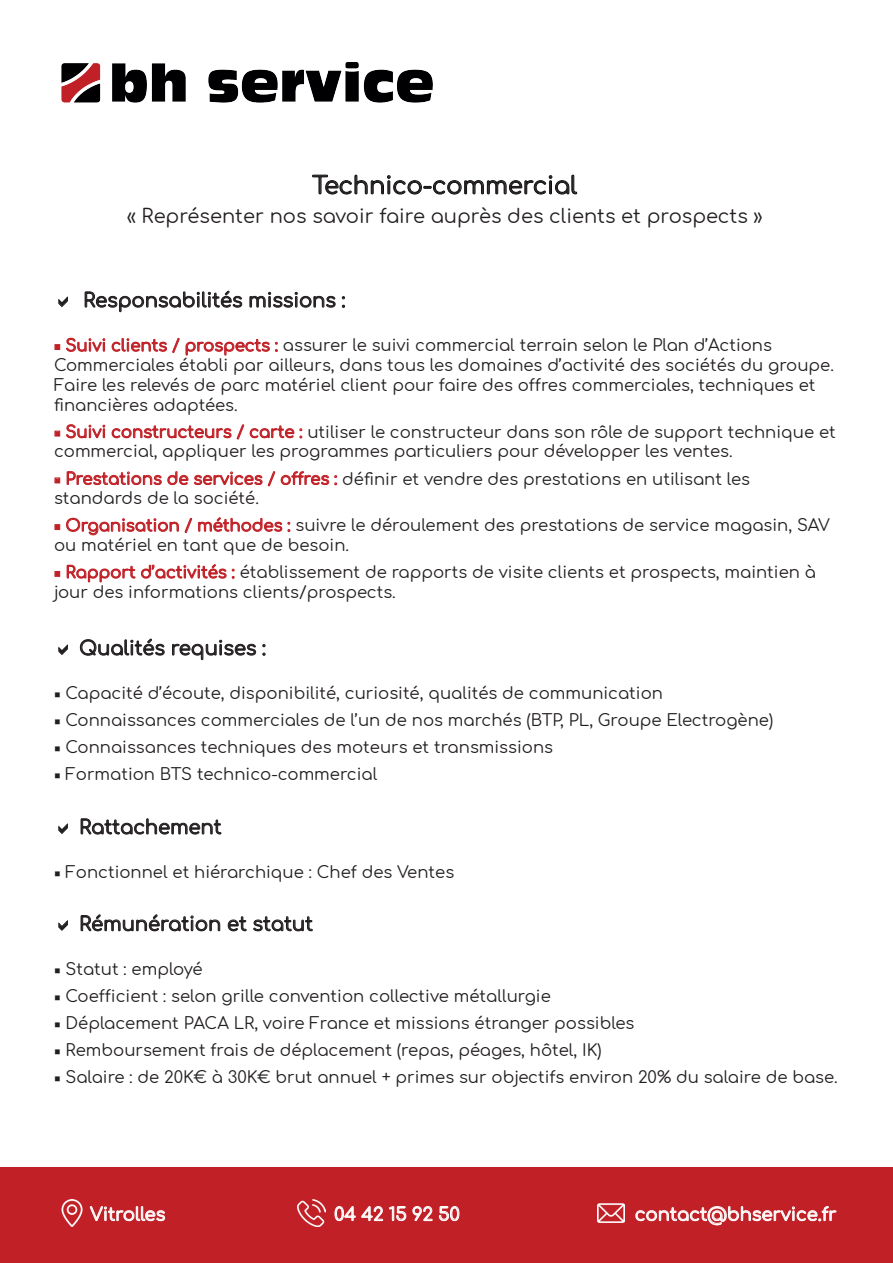
<style>
.page{position:relative;width:893px;height:1263px;background:#fff}
.page>*{position:absolute;margin:0;border:0;box-sizing:border-box;transform-origin:0 0}
.t1{font:24px "Comfortaa";color:#231f20}
.t2{font:19.5px "Comfortaa";color:#231f20}
.t3{font:18px "Comfortaa";color:#fff}
.t4{font:16.5px/19.8px "Comfortaa";color:#231f20}
.s1{font-family:"Minion Pro";color:#c12026}
.s2{color:#c12026}
.s3{font-family:"Minion Pro"}
</style>
<div class="page">
<img style="left:61px;top:62px;width:372px;height:41px">
<svg style="left:312px;top:174px;width:266px;height:21px"></svg>
<svg style="left:84px;top:290px;width:159px;height:23px"></svg>
<svg style="left:249px;top:291px;width:97px;height:17px"></svg>
<svg style="left:55px;top:344px;width:5px;height:6px"></svg>
<svg style="left:66px;top:337px;width:212px;height:19px"></svg>
<svg style="left:55px;top:431px;width:5px;height:5px"></svg>
<svg style="left:66px;top:424px;width:237px;height:16px"></svg>
<svg style="left:55px;top:477px;width:5px;height:6px"></svg>
<svg style="left:66px;top:471px;width:272px;height:16px"></svg>
<svg style="left:55px;top:524px;width:5px;height:6px"></svg>
<svg style="left:66px;top:517px;width:126px;height:19px"></svg>
<svg style="left:198px;top:517px;width:93px;height:15px"></svg>
<svg style="left:55px;top:571px;width:5px;height:6px"></svg>
<svg style="left:66px;top:564px;width:169px;height:19px"></svg>
<svg style="left:80px;top:638px;width:85px;height:18px"></svg>
<svg style="left:172px;top:639px;width:94px;height:22px"></svg>
<svg style="left:80px;top:818px;width:142px;height:17px"></svg>
<svg style="left:80px;top:914px;width:141px;height:18px"></svg>
<svg style="left:227px;top:916px;width:20px;height:16px"></svg>
<svg style="left:253px;top:916px;width:60px;height:16px"></svg>
<div style="left:0;top:1167px;width:893px;height:96px;background:#c12026"></div>
<img style="left:61px;top:1199px;width:22px;height:28px">
<img style="left:298px;top:1199px;width:27px;height:28px">
<img style="left:597px;top:1203px;width:28px;height:20px">
<svg style="left:89px;top:1206px;width:77px;height:16px"></svg>
<svg style="left:334px;top:1206px;width:126px;height:15px"></svg>
<svg style="left:635px;top:1206px;width:202px;height:19px"></svg>
<svg style="left:58px;top:296px;width:10px;height:11px"></svg>
<svg style="left:58px;top:644px;width:10px;height:11px"></svg>
<svg style="left:58px;top:823px;width:10px;height:11px"></svg>
<svg style="left:58px;top:920px;width:10px;height:11px"></svg>
<h1 class="t1" style="left:312px;top:164px;width:266px">Technico-commercial</h1>
<p class="t2" style="left:127px;top:199px;width:637px">« Représenter nos savoir faire auprès des clients et prospects »</p>
<p class="t2" style="left:83px;top:282px;width:264px">Responsabilités missions :</p>
<p class="t4" style="left:54px;top:333px;width:781px"><span class="s1">■</span> <span class="s2">Suivi clients / prospects :</span> assurer le suivi commercial terrain selon le Plan d’Actions Commerciales établi par ailleurs, dans tous les domaines d’activité des sociétés du groupe.<br>Faire les relevés de parc matériel client pour faire des offres commerciales, techniques et financières adaptées.</p>
<p class="t4" style="left:54px;top:420px;width:783px"><span class="s1">■</span> <span class="s2">Suivi constructeurs / carte :</span> utiliser le constructeur dans son rôle de support technique et commercial, appliquer les programmes particuliers pour développer les ventes.</p>
<p class="t4" style="left:54px;top:466px;width:698px"><span class="s1">■</span> <span class="s2">Prestations de services / offres :</span> définir et vendre des prestations en utilisant les standards de la société.</p>
<p class="t4" style="left:54px;top:513px;width:777px"><span class="s1">■</span> <span class="s2">Organisation / méthodes :</span> suivre le déroulement des prestations de service magasin, SAV ou matériel en tant que de besoin.</p>
<p class="t4" style="left:54px;top:560px;width:763px"><span class="s1">■</span> <span class="s2">Rapport d’activités :</span> établissement de rapports de visite clients et prospects, maintien à jour des informations clients/prospects.</p>
<p class="t2" style="left:79px;top:630px;width:188px">Qualités requises :</p>
<p class="t4" style="left:54px;top:681px;width:610px"><span class="s3">■</span> Capacité d’écoute, disponibilité, curiosité, qualités de communication</p>
<p class="t4" style="left:54px;top:708px;width:721px"><span class="s3">■</span> Connaissances commerciales de l’un de nos marchés (BTP, PL, Groupe Electrogène)</p>
<p class="t4" style="left:54px;top:735px;width:501px"><span class="s3">■</span> Connaissances techniques des moteurs et transmissions</p>
<p class="t4" style="left:54px;top:762px;width:325px"><span class="s3">■</span> Formation BTS technico-commercial</p>
<p class="t2" style="left:79px;top:809px;width:144px">Rattachement</p>
<p class="t4" style="left:54px;top:860px;width:402px"><span class="s3">■</span> Fonctionnel et hiérarchique : Chef des Ventes</p>
<p class="t2" style="left:79px;top:906px;width:235px">Rémunération et statut</p>
<p class="t4" style="left:54px;top:957px;width:150px"><span class="s3">■</span> Statut : employé</p>
<p class="t4" style="left:54px;top:984px;width:498px"><span class="s3">■</span> Coefficient : selon grille convention collective métallurgie</p>
<p class="t4" style="left:54px;top:1011px;width:582px"><span class="s3">■</span> Déplacement PACA LR, voire France et missions étranger possibles</p>
<p class="t4" style="left:54px;top:1038px;width:549px"><span class="s3">■</span> Remboursement frais de déplacement (repas, péages, hôtel, IK)</p>
<p class="t4" style="left:54px;top:1065px;width:785px"><span class="s3">■</span> Salaire : de 20K€ à 30K€ brut annuel + primes sur objectifs environ 20% du salaire de base.</p>
<p class="t3" style="left:90px;top:1198px;width:77px">Vitrolles</p>
<p class="t3" style="left:334px;top:1198px;width:127px">04 42 15 92 50</p>
<p class="t3" style="left:635px;top:1198px;width:203px">contact@bhservice.fr</p>
</div>
